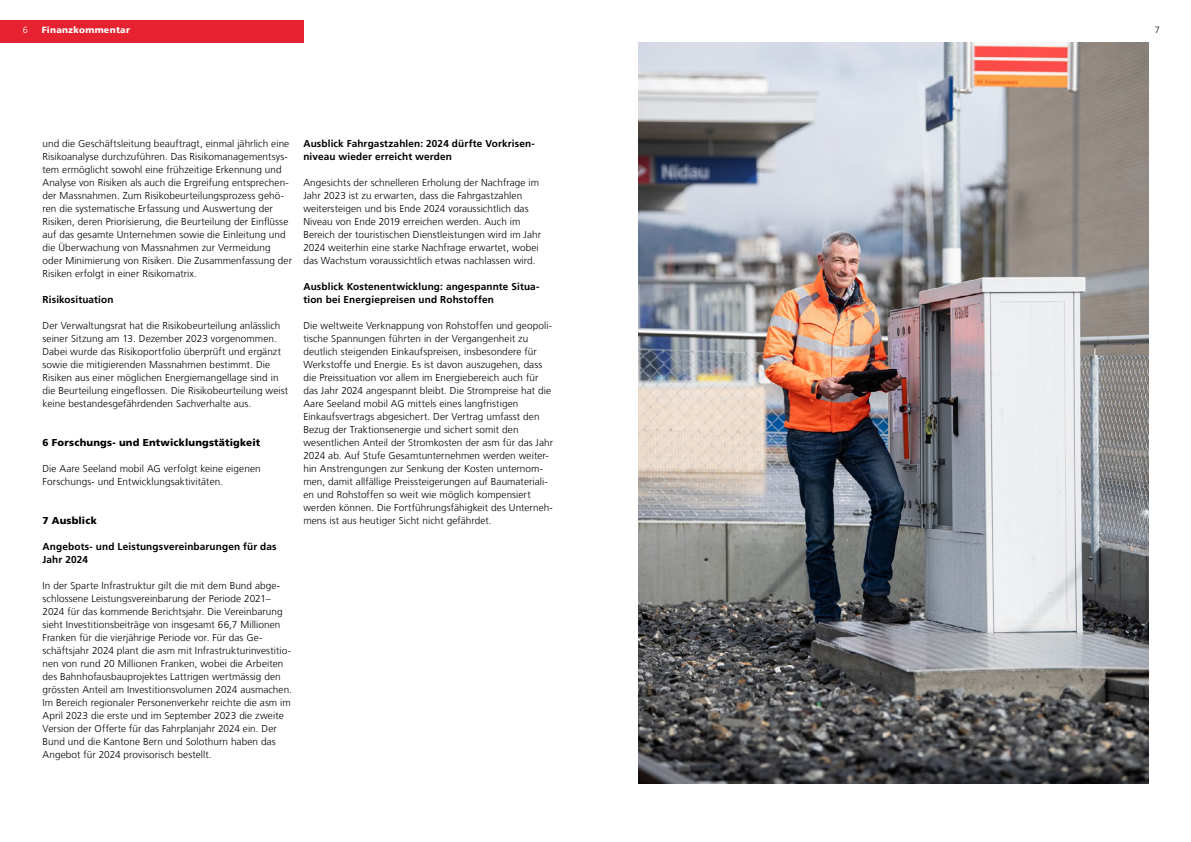
<style>
.page{position:relative;width:1191px;height:842px;background:#fff}
.page>*{position:absolute;margin:0;border:0;box-sizing:border-box;transform-origin:0 0}
.t1{font:300 10px/13px "Frutiger LT Com";letter-spacing:.01em;color:#000}
.t2{font:700 10px/13px "Frutiger LT Com";letter-spacing:.015em;color:#000}
.t3{font:900 10px "Frutiger LT Com";letter-spacing:.02em;color:#000}
.t4{font:900 9px "Frutiger LT Com";letter-spacing:.03em;color:#fff}
.t5{font:300 9px "Frutiger LT Com";color:#fff}
.t6{font:300 9px "Frutiger LT Com";color:#000}
</style>
<div class="page">
<div style="left:0;top:20px;width:303px;height:23px;background:#e62230"></div>
<img style="left:638px;top:43px;width:510px;height:740px">
<p class="t5" style="left:23px;top:25px;width:7px">6</p>
<p class="t4" style="left:42px;top:25px;width:90px">Finanzkommentar</p>
<p class="t6" style="left:1154px;top:25px;width:7px">7</p>
<p class="t1" style="left:43px;top:137px;width:251px">und die Geschäftsleitung beauftragt, einmal jährlich eine Risikoanalyse durchzuführen. Das Risikomanagementsys&shy;tem ermöglicht sowohl eine frühzeitige Erkennung und Analyse von Risiken als auch die Ergreifung entsprechen&shy;der Massnahmen. Zum Risikobeurteilungsprozess gehö&shy;ren die systematische Erfassung und Auswertung der Risiken, deren Priorisierung, die Beurteilung der Einflüsse auf das gesamte Unternehmen sowie die Einleitung und die Überwachung von Massnahmen zur Vermeidung oder Minimierung von Risiken. Die Zusammenfassung der Risiken erfolgt in einer Risikomatrix.</p>
<p class="t2" style="left:43px;top:293px;width:73px">Risikosituation</p>
<p class="t1" style="left:43px;top:319px;width:247px">Der Verwaltungsrat hat die Risikobeurteilung anlässlich seiner Sitzung am 13. Dezember 2023 vorgenommen.<br>Dabei wurde das Risikoportfolio überprüft und ergänzt sowie die mitigierenden Massnahmen bestimmt. Die Risiken aus einer möglichen Energiemangellage sind in die Beurteilung eingeflossen. Die Risikobeurteilung weist keine bestandesgefährdenden Sachverhalte aus.</p>
<p class="t3" style="left:43px;top:436px;width:219px">6 Forschungs- und Entwicklungstätigkeit</p>
<p class="t1" style="left:43px;top:462px;width:220px">Die Aare Seeland mobil AG verfolgt keine eigenen<br>Forschungs- und Entwicklungsaktivitäten.</p>
<p class="t3" style="left:43px;top:514px;width:56px">7 Ausblick</p>
<p class="t2" style="left:43px;top:540px;width:236px">Angebots- und Leistungsvereinbarungen für das<br>Jahr 2024</p>
<p class="t1" style="left:43px;top:579px;width:251px">In der Sparte Infrastruktur gilt die mit dem Bund abge&shy;schlossene Leistungsvereinbarung der Periode 2021– 2024 für das kommende Berichtsjahr. Die Vereinbarung sieht Investitionsbeiträge von insgesamt 66,7 Millionen Franken für die vierjährige Periode vor. Für das Ge&shy;schäftsjahr 2024 plant die asm mit Infrastrukturinvestitio&shy;nen von rund 20 Millionen Franken, wobei die Arbeiten des Bahnhofausbauprojektes Lattrigen wertmässig den grössten Anteil am Investitionsvolumen 2024 ausmachen.<br>Im Bereich regionaler Personenverkehr reichte die asm im April 2023 die erste und im September 2023 die zweite Version der Offerte für das Fahrplanjahr 2024 ein. Der Bund und die Kantone Bern und Solothurn haben das Angebot für 2024 provisorisch bestellt.</p>
<p class="t2" style="left:303px;top:137px;width:232px">Ausblick Fahrgastzahlen: 2024 dürfte Vorkrisen&shy;niveau wieder erreicht werden</p>
<p class="t1" style="left:303px;top:176px;width:239px">Angesichts der schnelleren Erholung der Nachfrage im Jahr 2023 ist zu erwarten, dass die Fahrgastzahlen weitersteigen und bis Ende 2024 voraussichtlich das Niveau von Ende 2019 erreichen werden. Auch im Bereich der touristischen Dienstleistungen wird im Jahr 2024 weiterhin eine starke Nachfrage erwartet, wobei das Wachstum voraussichtlich etwas nachlassen wird.</p>
<p class="t2" style="left:303px;top:280px;width:237px">Ausblick Kostenentwicklung: angespannte Situa&shy;tion bei Energiepreisen und Rohstoffen</p>
<p class="t1" style="left:303px;top:319px;width:251px">Die weltweite Verknappung von Rohstoffen und geopoli&shy;tische Spannungen führten in der Vergangenheit zu deutlich steigenden Einkaufspreisen, insbesondere für Werkstoffe und Energie. Es ist davon auszugehen, dass die Preissituation vor allem im Energiebereich auch für das Jahr 2024 angespannt bleibt. Die Strompreise hat die Aare Seeland mobil AG mittels eines langfristigen Einkaufsvertrags abgesichert. Der Vertrag umfasst den Bezug der Traktionsenergie und sichert somit den wesentlichen Anteil der Stromkosten der asm für das Jahr 2024 ab. Auf Stufe Gesamtunternehmen werden weiter&shy;hin Anstrengungen zur Senkung der Kosten unternom&shy;men, damit allfällige Preissteigerungen auf Baumateriali&shy;en und Rohstoffen so weit wie möglich kompensiert werden können. Die Fortführungsfähigkeit des Unterneh&shy;mens ist aus heutiger Sicht nicht gefährdet.</p>
</div>
